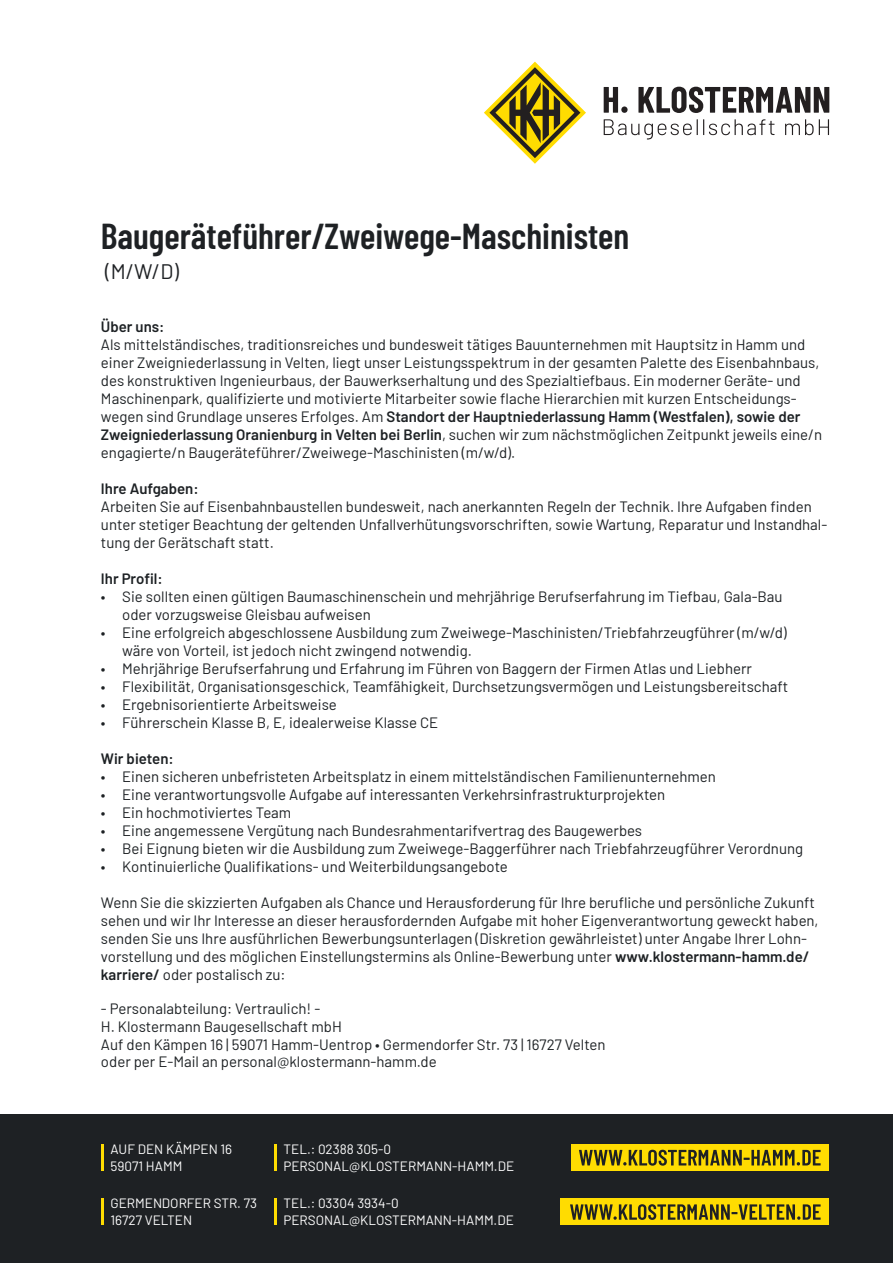
<style>
.page{position:relative;width:893px;height:1263px;background:#fff}
.page>*{position:absolute;margin:0;border:0;box-sizing:border-box;transform-origin:0 0}
.t1{font:600 36px "Barlow Condensed";color:#1e2124}
.t2{font:21px "Barlow";color:#1e2124}
.t3{font:15px/18px "Barlow";color:#1d2124}
.t4{font:600 15px "Barlow";color:#1d2124}
.t5{font:13.5px/16.2px "Barlow";color:#fff}
.s1{font-weight:600}
</style>
<div class="page">
<svg style="left:604px;top:87px;width:24px;height:26px"></svg>
<svg style="left:638px;top:87px;width:191px;height:26px"></svg>
<svg style="left:604px;top:119px;width:170px;height:21px"></svg>
<svg style="left:785px;top:119px;width:44px;height:16px"></svg>
<svg style="left:484px;top:62px;width:102px;height:102px"></svg>
<div style="left:0;top:1114px;width:893px;height:149px;background:#1e2124"></div>
<div style="left:560px;top:1199px;width:269px;height:26px;background:#ffdc01"></div>
<svg style="left:570px;top:1204px;width:251px;height:16px"></svg>
<hr style="left:101px;top:1199px;width:2px;height:26px;background:#ffdc01">
<hr style="left:274px;top:1199px;width:2px;height:26px;background:#ffdc01">
<div style="left:571px;top:1144px;width:258px;height:26px;background:#ffdc01"></div>
<svg style="left:579px;top:1150px;width:242px;height:16px"></svg>
<hr style="left:101px;top:1144px;width:2px;height:26px;background:#ffdc01">
<hr style="left:274px;top:1144px;width:2px;height:26px;background:#ffdc01">
<h1 class="t1" style="left:101px;top:213px;width:530px">Baugeräteführer/Zweiwege-Maschinisten</h1>
<h2 class="t2" style="left:105px;top:256px;width:75px">(M/W/D)</h2>
<p class="t4" style="left:101px;top:315px;width:65px">Über uns:</p>
<p class="t3" style="left:101px;top:334px;width:723px">Als mittelständisches, traditionsreiches und bundesweit tätiges Bauunternehmen mit Hauptsitz in Hamm und einer Zweigniederlassung in Velten, liegt unser Leistungsspektrum in der gesamten Palette des Eisenbahnbaus, des konstruktiven Ingenieurbaus, der Bauwerkserhaltung und des Spezialtiefbaus. Ein moderner Geräte- und Maschinenpark, qualifizierte und motivierte Mitarbeiter sowie flache Hierarchien mit kurzen Entscheidungs&shy;wegen sind Grundlage unseres Erfolges. Am <span class="s1">Standort der Hauptniederlassung Hamm (Westfalen), sowie der Zweigniederlassung Oranienburg in Velten bei Berlin</span>, suchen wir zum nächstmöglichen Zeitpunkt jeweils eine/n engagierte/n Baugeräteführer/Zweiwege-Maschinisten (m/w/d).</p>
<p class="t4" style="left:101px;top:477px;width:99px">Ihre Aufgaben:</p>
<p class="t3" style="left:101px;top:496px;width:728px">Arbeiten Sie auf Eisenbahnbaustellen bundesweit, nach anerkannten Regeln der Technik. Ihre Aufgaben finden unter stetiger Beachtung der geltenden Unfallverhütungsvorschriften, sowie Wartung, Reparatur und Instandhal&shy;tung der Gerätschaft statt.</p>
<p class="t4" style="left:101px;top:567px;width:63px">Ihr Profil:</p>
<p class="t3" style="left:122px;top:586px;width:662px;text-indent:-21px">• Sie sollten einen gültigen Baumaschinenschein und mehrjährige Berufserfahrung im Tiefbau, Gala-Bau oder vorzugsweise Gleisbau aufweisen</p>
<p class="t3" style="left:122px;top:622px;width:666px;text-indent:-21px">• Eine erfolgreich abgeschlossene Ausbildung zum Zweiwege-Maschinisten/Triebfahrzeugführer (m/w/d) wäre von Vorteil, ist jedoch nicht zwingend notwendig.</p>
<p class="t3" style="left:101px;top:658px;width:652px">• Mehrjährige Berufserfahrung und Erfahrung im Führen von Baggern der Firmen Atlas und Liebherr</p>
<p class="t3" style="left:101px;top:676px;width:689px">• Flexibilität, Organisationsgeschick, Teamfähigkeit, Durchsetzungsvermögen und Leistungsbereitschaft</p>
<p class="t3" style="left:101px;top:694px;width:237px">• Ergebnisorientierte Arbeitsweise</p>
<p class="t3" style="left:101px;top:712px;width:339px">• Führerschein Klasse B, E, idealerweise Klasse CE</p>
<p class="t4" style="left:101px;top:747px;width:74px">Wir bieten:</p>
<p class="t3" style="left:101px;top:766px;width:616px">• Einen sicheren unbefristeten Arbeitsplatz in einem mittelständischen Familienunternehmen</p>
<p class="t3" style="left:101px;top:784px;width:566px">• Eine verantwortungsvolle Aufgabe auf interessanten Verkehrsinfrastrukturprojekten</p>
<p class="t3" style="left:101px;top:802px;width:192px">• Ein hochmotiviertes Team</p>
<p class="t3" style="left:101px;top:820px;width:543px">• Eine angemessene Vergütung nach Bundesrahmentarifvertrag des Baugewerbes</p>
<p class="t3" style="left:101px;top:838px;width:704px">• Bei Eignung bieten wir die Ausbildung zum Zweiwege-Baggerführer nach Triebfahrzeugführer Verordnung</p>
<p class="t3" style="left:101px;top:856px;width:408px">• Kontinuierliche Qualifikations- und Weiterbildungsangebote</p>
<p class="t3" style="left:101px;top:892px;width:719px">Wenn Sie die skizzierten Aufgaben als Chance und Herausforderung für Ihre berufliche und persönliche Zukunft sehen und wir Ihr Interesse an dieser herausfordernden Aufgabe mit hoher Eigenverantwortung geweckt haben, senden Sie uns Ihre ausführlichen Bewerbungsunterlagen (Diskretion gewährleistet) unter Angabe Ihrer Lohn&shy;vorstellung und des möglichen Einstellungstermins als Online-Bewerbung unter <span class="s1">www.klostermann-hamm.de/ karriere/</span> oder postalisch zu:</p>
<p class="t3" style="left:101px;top:999px;width:506px">- Personalabteilung: Vertraulich! -<br>H. Klostermann Baugesellschaft mbH<br>Auf den Kämpen 16 | 59071 Hamm-Uentrop • Germendorfer Str. 73 | 16727 Velten oder per E-Mail an personal@klostermann-hamm.de</p>
<p class="t5" style="left:111px;top:1140px;width:123px">AUF DEN KÄMPEN 16<br>59071 HAMM</p>
<p class="t5" style="left:283px;top:1140px;width:232px">TEL.: 02388 305-0<br>PERSONAL@KLOSTERMANN-HAMM.DE</p>
<p class="t5" style="left:111px;top:1194px;width:148px">GERMENDORFER STR. 73<br>16727 VELTEN</p>
<p class="t5" style="left:283px;top:1194px;width:232px">TEL.: 03304 3934-0<br>PERSONAL@KLOSTERMANN-HAMM.DE</p>
</div>
